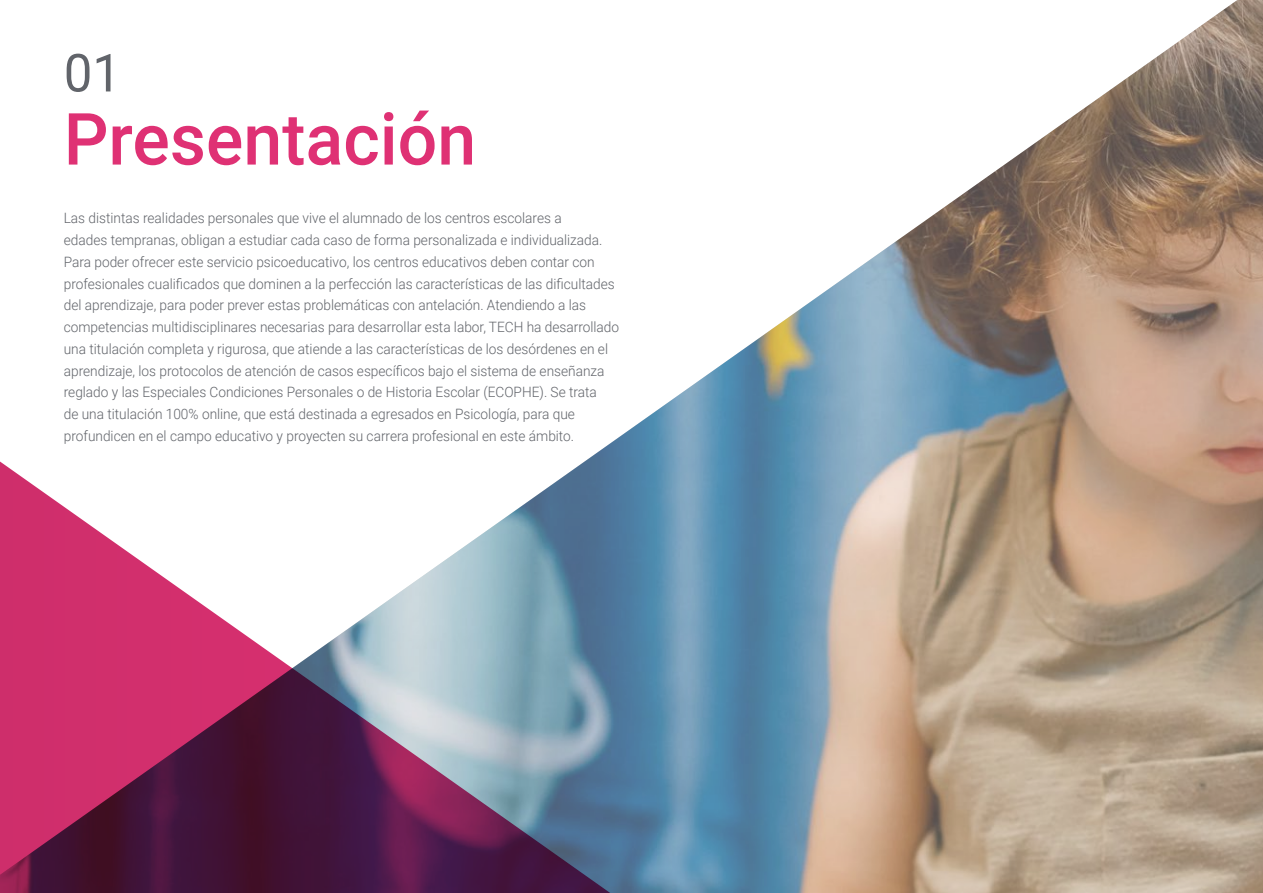
<style>
.page{position:relative;width:1263px;height:893px;background:#fff}
.page>*{position:absolute;margin:0;border:0;box-sizing:border-box;transform-origin:0 0}
.t1{font:500 72px "Roboto";color:#df3174}
.t2{font:52.5px "Roboto";color:#61646a}
.t3{font:300 14.25px/21.8px "Roboto";color:#61646a;scale:.96 1}
</style>
<div class="page">
<img style="left:606px;top:0;width:657px;height:893px">
<svg style="left:0;top:446px;width:640px;height:447px"></svg>
<h2 class="t2" style="left:64px;top:36px;width:59px">01</h2>
<h1 class="t1" style="left:64px;top:89px;width:414px">Presentación</h1>
<p class="t3" style="left:64px;top:207px;width:580px">Las distintas realidades personales que vive el alumnado de los centros escolares a<br>edades tempranas, obligan a estudiar cada caso de forma personalizada e individualizada.<br>Para poder ofrecer este servicio psicoeducativo, los centros educativos deben contar con profesionales cualificados que dominen a la perfección las características de las dificultades del aprendizaje, para poder prever estas problemáticas con antelación. Atendiendo a las competencias multidisciplinares necesarias para desarrollar esta labor, TECH ha desarrollado una titulación completa y rigurosa, que atiende a las características de los desórdenes en el aprendizaje, los protocolos de atención de casos específicos bajo el sistema de enseñanza reglado y las Especiales Condiciones Personales o de Historia Escolar (ECOPHE). Se trata<br>de una titulación 100% online, que está destinada a egresados en Psicología, para que profundicen en el campo educativo y proyecten su carrera profesional en este ámbito.</p>
</div>
